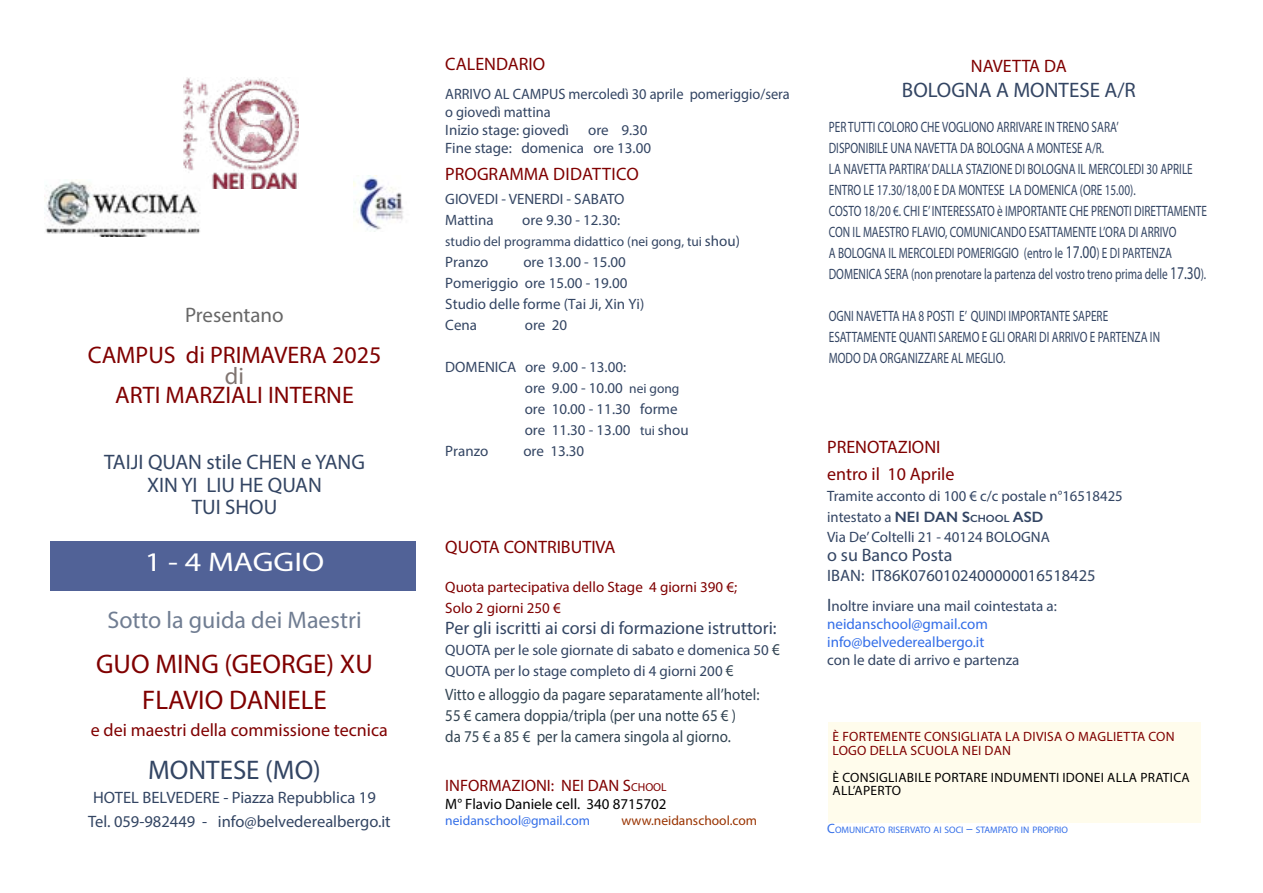
<style>
.page{position:relative;width:1263px;height:893px;background:#fff}
.page>*{position:absolute;margin:0;border:0;box-sizing:border-box;transform-origin:0 0}
.t1{font:27px/36px "Myriad Pro";color:#800000;text-align:center}
.t2{font:27px "Myriad Pro";color:#334563}
.t3{font:27px "Myriad Pro";color:#fff;scale:1.19 1}
.t4{font:24px "Myriad Pro";color:#800000}
.t5{font:24px "Myriad Pro";color:#707d92}
.t6{font:24px "Myriad Pro";color:#807571}
.t7{font:21px/22.5px "Myriad Pro";color:#334563;text-align:center}
.t8{font:21px "Myriad Pro";color:#686868}
.t9{font:18px/27px "Myriad Pro";color:#800000}
.t10{font:18px "Myriad Pro";color:#334563}
.t11{font:16.5px/21px "Myriad Pro";color:#334553;scale:.91 1}
.t12{font:16.5px/24px "Myriad Pro";color:#334563;text-align:center}
.t13{font:16.5px "Myriad Pro";color:#800000}
.t14{font:15px/21px "Myriad Pro";color:#334563;scale:.75 1}
.t15{font:15px/21px "Myriad Pro";color:#334563}
.t16{font:15px/18px "Myriad Pro";color:#334563;scale:.96 1}
.t17{font:15px/18px "Myriad Pro";color:#336ee8}
.t18{font:15px/21px "Myriad Pro";color:#800000}
.t19{font:15px "Myriad Pro";color:#000}
.t20{font:13.5px/13.5px "Myriad Pro";letter-spacing:.02em;color:#800000}
.t21{font:13.5px/13.5px "Myriad Pro";letter-spacing:.02em;color:#000}
.t22{font:13.5px "Myriad Pro";color:#334563}
.t23{font:13.5px "Myriad Pro";color:#336ee8}
.t24{font:13.5px "Myriad Pro";color:#930}
.t25{font:9.45px "Myriad Pro";color:#336ee8}
.s1{font-size:15px}
.s2{font-size:13.5px}
.s3{font-size:16.5px;color:#334553}
.s4{font-size:11.55px}
.s5{font-size:18px}
.s6{font-family:"Gill Sans";font-weight:600}
.s7{font-family:"Gill Sans";font-weight:600;font-size:10.5px}
.s8{font-size:18px;color:#334563}
.s9{color:#334563}
</style>
<div class="page">
<div style="left:828px;top:722px;width:372px;height:101px;background:#fffcec"></div>
<div style="left:50px;top:541px;width:366px;height:49px;background:#516297"></div>
<img style="left:45px;top:180px;width:155px;height:57px">
<img style="left:353px;top:176px;width:50px;height:56px">
<img style="left:184px;top:77px;width:114px;height:112px">
<h3 class="t8" style="left:185px;top:302px;width:100px">Presentano</h3>
<h2 class="t4" style="left:88px;top:340px;width:295px">CAMPUS di PRIMAVERA 2025</h2>
<h2 class="t6" style="left:225px;top:361px;width:21px">di</h2>
<h2 class="t4" style="left:115px;top:381px;width:240px">ARTI MARZIALI INTERNE</h2>
<h3 class="t7" style="left:104px;top:451px;width:262px">TAIJI QUAN stile CHEN e YANG<br>XIN YI LIU HE QUAN<br>TUI SHOU</h3>
<h1 class="t3" style="left:145px;top:546px;width:152px">1 - 4 MAGGIO</h1>
<h2 class="t5" style="left:107px;top:606px;width:256px">Sotto la guida dei Maestri</h2>
<h1 class="t1" style="left:96px;top:646px;width:278px">GUO MING (GEORGE) XU<br>FLAVIO DANIELE</h1>
<p class="t9" style="left:91px;top:717px;width:299px">e dei maestri della commissione tecnica</p>
<h1 class="t2" style="left:148px;top:753px;width:174px">MONTESE (MO)</h1>
<p class="t12" style="left:88px;top:785px;width:304px">HOTEL BELVEDERE - Piazza Repubblica 19<br>Tel. 059-982449 - info@belvederealbergo.it</p>
<p class="t9" style="left:445px;top:50px;width:101px">CALENDARIO</p>
<p class="t16" style="left:445px;top:85px;width:360px">ARRIVO AL CAMPUS mercoledì 30 aprile pomeriggio/sera o giovedì mattina<br>Inizio stage: giovedì</p>
<p class="t15" style="left:445px;top:121px;width:207px;line-height:18px;text-align:right">ore 9.30<br>Fine stage: domenica ore 13.00</p>
<p class="t9" style="left:445px;top:161px;width:195px">PROGRAMMA DIDATTICO</p>
<p class="t15" style="left:445px;top:189px;width:181px">GIOVEDI - VENERDI - SABATO<br>Mattina</p>
<p class="t15" style="left:522px;top:210px;width:99px">ore 9.30 - 12.30:</p>
<p class="t22" style="left:445px;top:234px;width:296px">studio del programma didattico (nei gong, tui <span class="s1">shou)</span></p>
<p class="t15" style="left:445px;top:252px;width:45px">Pranzo</p>
<p class="t15" style="left:445px;top:252px;width:200px;text-indent:78px">ore 13.00 - 15.00<br>Pomeriggio ore 15.00 - 19.00<br>Studio delle forme (Tai Ji, Xin Yi)<br>Cena</p>
<p class="t15" style="left:525px;top:315px;width:44px">ore 20</p>
<p class="t15" style="left:445px;top:357px;width:182px">DOMENICA ore 9.00 - 13.00:</p>
<p class="t15" style="left:525px;top:378px;width:156px">ore 9.00 - 10.00 <span class="s2">nei gong</span></p>
<p class="t15" style="left:525px;top:399px;width:154px">ore 10.00 - 11.30 forme</p>
<p class="t15" style="left:525px;top:420px;width:165px">ore 11.30 - 13.00 <span class="s2">tui</span> shou</p>
<p class="t15" style="left:445px;top:441px;width:45px">Pranzo</p>
<p class="t15" style="left:523px;top:441px;width:62px">ore 13.30</p>
<p class="t9" style="left:445px;top:533px;width:172px">QUOTA CONTRIBUTIVA</p>
<p class="t18" style="left:445px;top:576px;width:293px">Quota partecipativa dello Stage 4 giorni 390 €;<br>Solo 2 giorni 250 €</p>
<p class="t10" style="left:445px;top:616px;width:333px">Per gli iscritti ai corsi di formazione istruttori:</p>
<p class="t15" style="left:445px;top:639px;width:336px">QUOTA per le sole giornate di sabato e domenica 50 <span class="s3">€<br></span>QUOTA per lo stage completo di 4 giorni 200 <span class="s3">€</span></p>
<p class="t11" style="left:445px;top:683px;width:347px">Vitto e alloggio da pagare separatamente all’hotel:<br>55 € camera doppia/tripla (per una notte 65 € )<br>da 75 € a 85 € per la camera singola al giorno.</p>
<p class="t13" style="left:445px;top:775px;width:223px">INFORMAZIONI: NEI DAN S<span class="s4">CHOOL</span></p>
<p class="t19" style="left:445px;top:795px;width:223px">M° Flavio Daniele cell. 340 8715702</p>
<p class="t23" style="left:445px;top:812px;width:146px">neidanschool@gmail.com</p>
<p class="t24" style="left:621px;top:812px;width:137px">www.neidanschool.com</p>
<p class="t9" style="left:971px;top:52px;width:97px">NAVETTA DA</p>
<h3 class="t7" style="left:902px;top:79px;width:235px">BOLOGNA A MONTESE A/R</h3>
<p class="t14" style="left:829px;top:116px;width:506px">PER TUTTI COLORO CHE VOGLIONO ARRIVARE IN TRENO SARA’<br>DISPONIBILE UNA NAVETTA DA BOLOGNA A MONTESE A/R.<br>LA NAVETTA PARTIRA’ DALLA STAZIONE DI BOLOGNA IL MERCOLEDI 30 APRILE ENTRO LE 17.30/18,00 E DA MONTESE LA DOMENICA (ORE 15.00).<br>COSTO 18/20 €. CHI E’ INTERESSATO è IMPORTANTE CHE PRENOTI DIRETTAMENTE CON IL MAESTRO FLAVIO, COMUNICANDO ESATTAMENTE L’ORA DI ARRIVO<br>A BOLOGNA IL MERCOLEDI POMERIGGIO (entro le <span class="s5">17.00</span>) E DI PARTENZA DOMENICA SERA (non prenotare la partenza del vostro treno prima delle <span class="s5">17.30</span>).</p>
<p class="t14" style="left:829px;top:305px;width:443px">OGNI NAVETTA HA 8 POSTI E’ QUINDI IMPORTANTE SAPERE<br>ESATTAMENTE QUANTI SAREMO E GLI ORARI DI ARRIVO E PARTENZA IN<br>MODO DA ORGANIZZARE AL MEGLIO.</p>
<p class="t9" style="left:827px;top:433px;width:129px">PRENOTAZIONI entro il 10 Aprile</p>
<p class="t15" style="left:827px;top:485px;width:297px">Tramite acconto di 100 € c/c postale n°16518425 intestato a <span class="s6">NEI DAN S</span><span class="s7">CHOOL</span> <span class="s6">ASD</span></p>
<p class="t15" style="left:827px;top:526px;width:224px">Via De’ Coltelli 21 - 40124 BOLOGNA</p>
<p class="t10" style="left:827px;top:544px;width:127px">o su Banco Posta</p>
<p class="t12" style="left:827px;top:563px;width:270px">IBAN: IT86K0760102400000016518425</p>
<p class="t17" style="left:827px;top:597px;width:231px"><span class="s8">I</span><span class="s9">noltre inviare una mail cointestata a: </span>neidanschool@gmail.com info@belvederealbergo.it</p>
<p class="t15" style="left:827px;top:650px;width:194px">con le date di arrivo e partenza</p>
<p class="t20" style="left:832px;top:730px;width:344px">È FORTEMENTE CONSIGLIATA LA DIVISA O MAGLIETTA CON<br>LOGO DELLA SCUOLA NEI DAN</p>
<p class="t21" style="left:832px;top:770px;width:359px">È CONSIGLIABILE PORTARE INDUMENTI IDONEI ALLA PRATICA<br>ALL’APERTO</p>
<p class="t25" style="left:827px;top:824px;width:242px"><span class="s2">C</span>OMUNICATO RISERVATO AI SOCI <span class="s2">–</span> STAMPATO IN PROPRIO</p>
</div>
